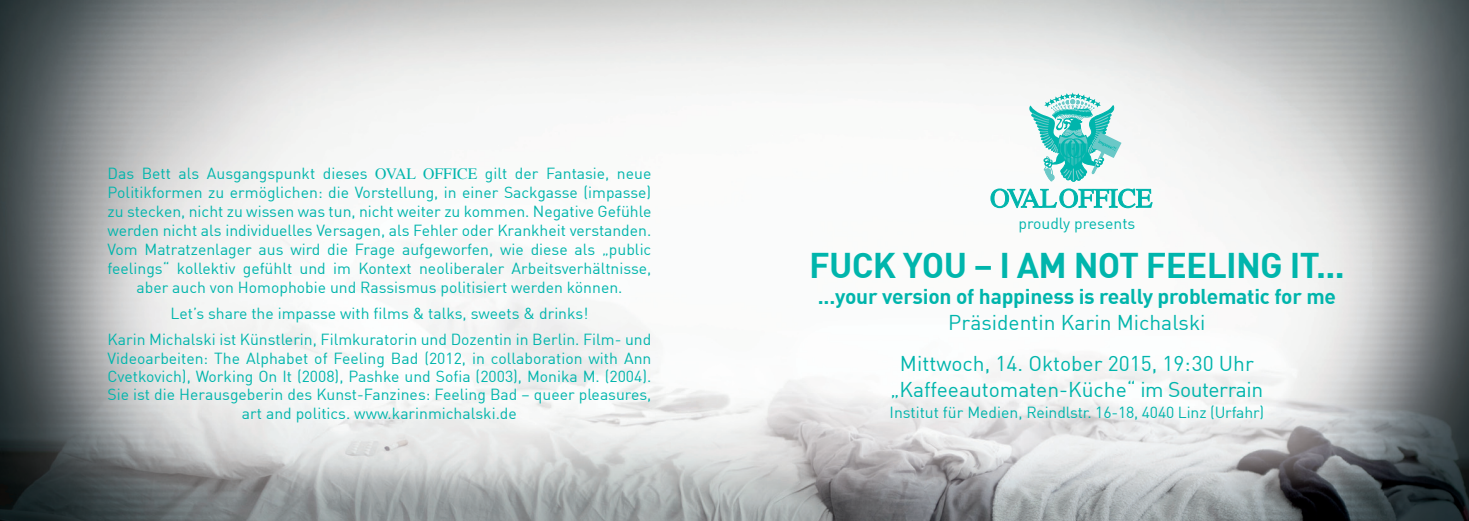
<style>
.page{position:relative;width:1469px;height:521px;background:#fff}
.page>*{position:absolute;margin:0;border:0;box-sizing:border-box;transform-origin:0 0}
.t1{font:700 35px "DIN";letter-spacing:-.02em;color:#00b5ac}
.t2{font:21px/40.2px "DIN";color:#00b5ac;text-align:center}
.t3{font:700 21px "DIN";letter-spacing:-.01em;color:#00b5ac}
.t4{font:15.75px/18.9px "DIN";color:#00b5ac;text-align:center}
.s1{font-family:"Times"}
</style>
<div class="page">
<img style="left:0;top:0;width:1468px;height:521px">
<svg style="left:990px;top:189px;width:162px;height:19px"></svg>
<svg style="left:1029px;top:94px;width:92px;height:88px"></svg>
<p class="t4" style="left:107px;top:164px;width:545px">Das Bett als Ausgangspunkt dieses <span class="s1">OVAL OFFICE</span> gilt der Fantasie, neue Politikformen zu ermöglichen: die Vorstellung, in einer Sackgasse (impasse) zu stecken, nicht zu wissen was tun, nicht weiter zu kommen. Negative Gefühle werden nicht als individuelles Versagen, als Fehler oder Krankheit verstanden.<br>Vom Matratzenlager aus wird die Frage aufgeworfen, wie diese als „public feelings“ kollektiv gefühlt und im Kontext neoliberaler Arbeitsverhältnisse, aber auch von Homophobie und Rassismus politisiert werden können.</p>
<p class="t4" style="left:107px;top:300px;width:545px;line-height:26.2px">Let’s share the impasse with films &amp; talks, sweets &amp; drinks!<br>Karin Michalski ist Künstlerin, Filmkuratorin und Dozentin in Berlin. Film- und</p>
<p class="t4" style="left:107px;top:348px;width:545px;line-height:18.4px">Videoarbeiten: The Alphabet of Feeling Bad (2012, in collaboration with Ann Cvetkovich), Working On It (2008), Pashke und Sofia (2003), Monika M. (2004).<br>Sie ist die Herausgeberin des Kunst-Fanzines: Feeling Bad – queer pleasures, art and politics. www.karinmichalski.de</p>
<p class="t4" style="left:1018px;top:213px;width:118px">proudly presents</p>
<h1 class="t1" style="left:809px;top:242px;width:537px">Fuck you – I am not feeli ng it...</h1>
<h2 class="t3" style="left:817px;top:283px;width:520px">...your version of happiness is really problematic for me</h2>
<h2 class="t2" style="left:900px;top:302px;width:355px">Präsidentin Karin Michalski<br>Mittwoch, 14. Oktober 2015, 19:30 Uhr</h2>
<h2 class="t2" style="left:890px;top:369px;width:374px">„Kaffeeautomaten-Küche“ im Souterrain</h2>
<p class="t4" style="left:889px;top:402px;width:376px">Institut für Medien, Reindlstr. 16-18, 4040 Linz (Urfahr)</p>
</div>
